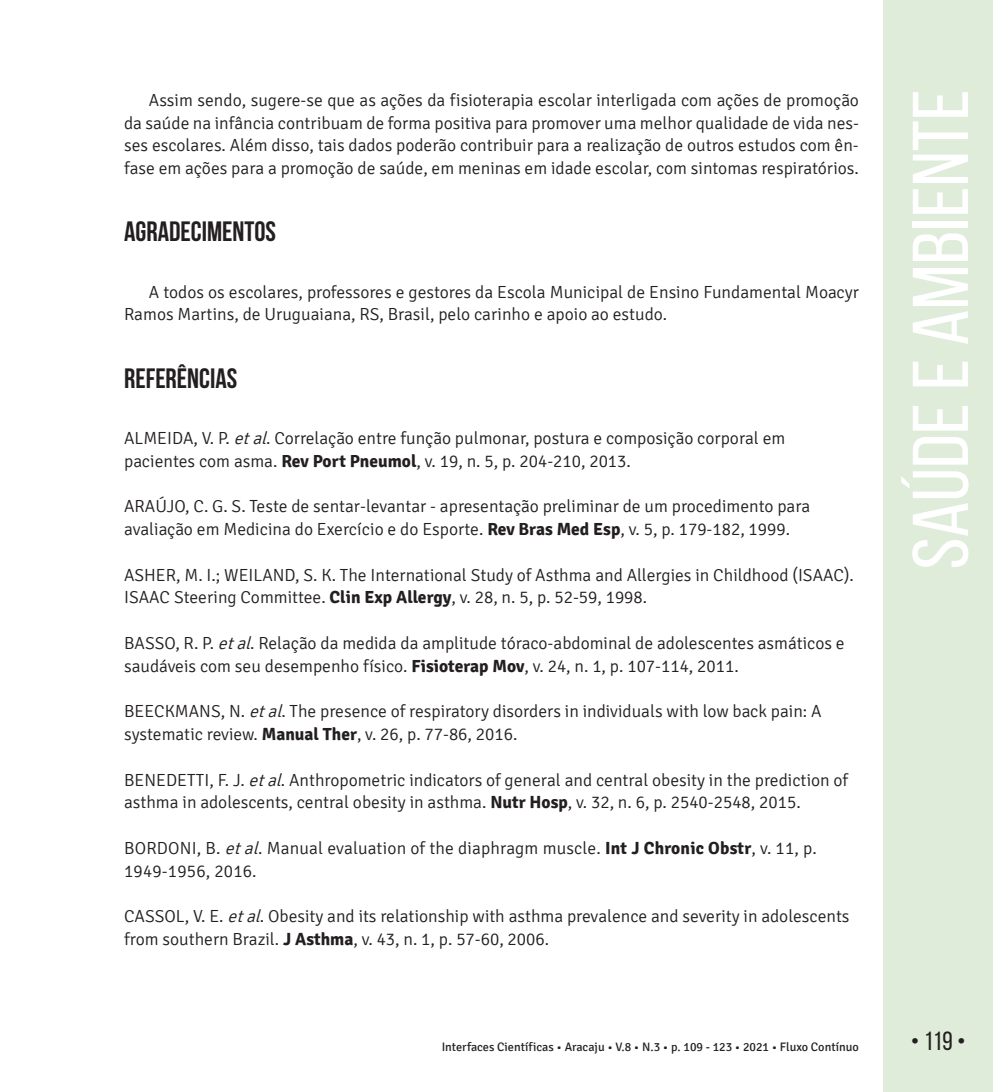
<style>
.page{position:relative;width:993px;height:1092px;background:#fff}
.page>*{position:absolute;margin:0;border:0;box-sizing:border-box;transform-origin:0 0}
.t1{font:78.75px "Bebas Neue";color:#fff;scale:1.09 1}
.t2{font:700 28px "Bebas Neue";color:#231f20}
.t3{font:26.25px "Bebas Neue";color:#231f20}
.t4{font:300 17.5px/22.8px "Signika";color:#231f20}
.t5{font:12.25px "Signika";color:#231f20}
.s1{font-style:italic}
.s2{font-weight:700}
</style>
<div class="page">
<div style="left:883px;top:0;width:109px;height:1091px;background:#deecd9"></div>
<p class="t4" style="left:124px;top:89px;width:736px;text-align:justify;text-indent:25px">Assim sendo, sugere-se que as ações da fisioterapia escolar interligada com ações de promoção da saúde na infância contribuam de forma positiva para promover uma melhor qualidade de vida nes&shy;ses escolares. Além disso, tais dados poderão contribuir para a realização de outros estudos com ên&shy;fase em ações para a promoção de saúde, em meninas em idade escolar, com sintomas respiratórios.</p>
<h2 class="t2" style="left:124px;top:216px;width:153px">AGRADECIMENTOS</h2>
<p class="t4" style="left:124px;top:281px;width:736px;text-indent:25px">A todos os escolares, professores e gestores da Escola Municipal de Ensino Fundamental Moacyr<br>Ramos Martins, de Uruguaiana, RS, Brasil, pelo carinho e apoio ao estudo.</p>
<h2 class="t2" style="left:124px;top:362px;width:115px">REFERÊNCIAS</h2>
<p class="t4" style="left:124px;top:427px;width:662px">ALMEIDA, V. P. <span class="s1">etal</span>. Correlação entre função pulmonar, postura e composição corporal em pacientes com asma. <span class="s2">Rev Port Pneumol</span>, v. 19, n. 5, p. 204-210, 2013.</p>
<p class="t4" style="left:124px;top:495px;width:687px">ARAÚJO, C. G. S. Teste de sentar-levantar - apresentação preliminar de um procedimento para avaliação em Medicina do Exercício e do Esporte. <span class="s2">Rev Bras Med Esp</span>, v. 5, p. 179-182, 1999.</p>
<p class="t4" style="left:124px;top:563px;width:731px">ASHER, M. I.; WEILAND, S. K. The International Study of Asthma and Allergies in Childhood (ISAAC).<br>ISAAC Steering Committee. <span class="s2">Clin Exp Allergy</span>, v. 28, n. 5, p. 52-59, 1998.</p>
<p class="t4" style="left:124px;top:632px;width:721px">BASSO, R. P. <span class="s1">etal</span>. Relação da medida da amplitude tóraco-abdominal de adolescentes asmáticos e saudáveis com seu desempenho físico. <span class="s2">Fisioterap Mov</span>, v. 24, n. 1, p. 107-114, 2011.</p>
<p class="t4" style="left:124px;top:700px;width:699px">BEECKMANS, N. <span class="s1">etal</span>. The presence of respiratory disorders in individuals with low back pain: A systematic review. <span class="s2">Manual Ther</span>, v. 26, p. 77-86, 2016.</p>
<p class="t4" style="left:124px;top:768px;width:725px">BENEDETTI, F. J. <span class="s1">etal</span>. Anthropometric indicators of general and central obesity in the prediction of asthma in adolescents, central obesity in asthma. <span class="s2">Nutr Hosp</span>, v. 32, n. 6, p. 2540-2548, 2015.</p>
<p class="t4" style="left:124px;top:836px;width:694px">BORDONI, B. <span class="s1">etal</span>. Manual evaluation of the diaphragm muscle. <span class="s2">Int J Chronic Obstr</span>, v. 11, p.<br>1949-1956, 2016.</p>
<p class="t4" style="left:124px;top:905px;width:726px">CASSOL, V. E. <span class="s1">etal</span>. Obesity and its relationship with asthma prevalence and severity in adolescents from southern Brazil. <span class="s2">J Asthma</span>, v. 43, n. 1, p. 57-60, 2006.</p>
<h1 class="t1" style="left:897px;top:569px;width:442px;rotate:-90deg">Saúde e Ambiente</h1>
<p class="t5" style="left:441px;top:1040px;width:418px">Interfaces Científicas • Aracaju • V.8 • N.3 • p. 109 - 123 • 2021 • Fluxo Contínuo</p>
<h3 class="t3" style="left:910px;top:1026px;width:56px">• 119 •</h3>
</div>
